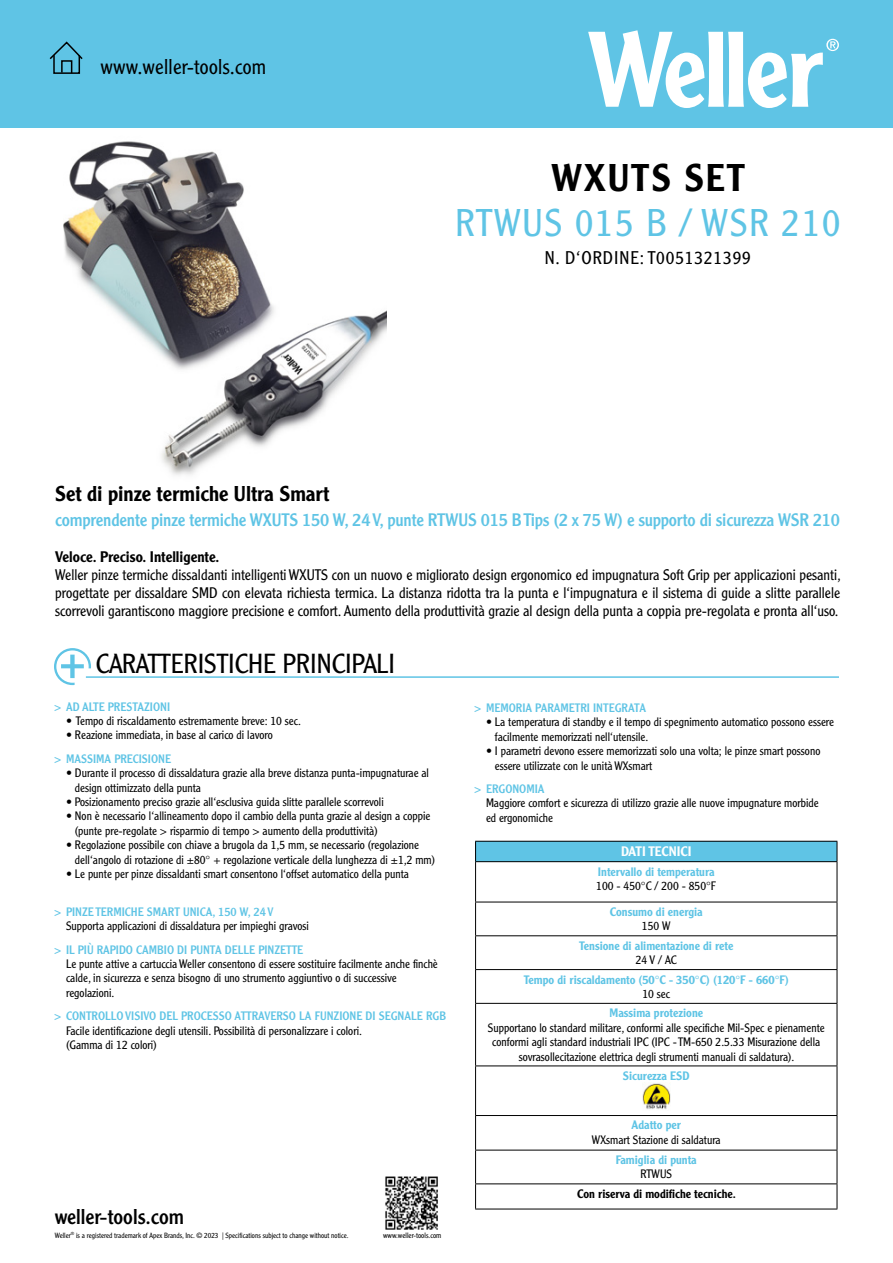
<style>
.page{position:relative;width:893px;height:1263px;background:#fff}
.page>*{position:absolute;margin:0;border:0;box-sizing:border-box;transform-origin:0 0}
.t1{font:300 37.8px "Clearface Gothic LT Std";letter-spacing:.05em;color:#5fc4e5}
.t2{font:500 37.8px "Clearface Gothic LT Std";letter-spacing:.05em;color:#000}
.t3{font:300 27px "Clearface Gothic LT Std";color:#000}
.t4{font:500 21px "Clearface Gothic LT Std";color:#000}
.t5{font:300 21px "Clearface Gothic LT Std";letter-spacing:.01em;color:#000}
.t6{font:21px "Clearface Gothic LT Std";color:#000}
.t7{font:300 18px "Clearface Gothic LT Std";letter-spacing:.05em;color:#000}
.t8{font:17.7px "Clearface Gothic LT Std";letter-spacing:-.01em;color:#5fc4e5}
.t9{font:300 15px/18px "Clearface Gothic LT Std";color:#000;text-align:justify}
.t10{font:500 15px "Clearface Gothic LT Std";color:#000}
.t11{font:500 13.5px "Clearface Gothic LT Std";color:#fff}
.t12{font:300 12px/14.4px "Clearface Gothic LT Std";color:#000}
.t13{font:12px "Clearface Gothic LT Std";color:#5fc4e5}
.t14{font:500 12px "Clearface Gothic LT Std";color:#5fc4e5}
.t15{font:500 12px "Clearface Gothic LT Std";color:#000}
.t16{font:300 7.65px "Clearface Gothic LT Std";color:#000}
.t17{font:300 7.35px "Clearface Gothic LT Std";color:#000}
</style>
<div class="page">
<img style="left:63px;top:141px;width:324px;height:334px">
<div style="left:0;top:0;width:893px;height:128px;background:#5fc4e5"></div>
<svg style="left:588px;top:30px;width:251px;height:78px"></svg>
<svg style="left:49px;top:41px;width:34px;height:33px"></svg>
<div style="left:476px;top:841px;width:361px;height:21px;background:#5fc4e5"></div>
<hr style="left:475px;top:841px;width:362px;height:1px;background:#000">
<svg style="left:475px;top:842px;width:1px;height:19px"></svg>
<svg style="left:837px;top:842px;width:1px;height:19px"></svg>
<hr style="left:475px;top:861px;width:362px;height:1px;background:#000">
<hr style="left:475px;top:862px;width:1px;height:40px;background:#000">
<hr style="left:837px;top:862px;width:1px;height:40px;background:#000">
<hr style="left:475px;top:902px;width:362px;height:1px;background:#000">
<hr style="left:475px;top:902px;width:1px;height:33px;background:#000">
<hr style="left:837px;top:902px;width:1px;height:33px;background:#000">
<hr style="left:475px;top:935px;width:362px;height:1px;background:#000">
<hr style="left:475px;top:936px;width:1px;height:33px;background:#000">
<hr style="left:837px;top:936px;width:1px;height:33px;background:#000">
<hr style="left:475px;top:969px;width:362px;height:1px;background:#000">
<hr style="left:475px;top:970px;width:1px;height:33px;background:#000">
<hr style="left:837px;top:970px;width:1px;height:33px;background:#000">
<hr style="left:475px;top:1003px;width:362px;height:1px;background:#000">
<hr style="left:475px;top:1004px;width:1px;height:61px;background:#000">
<hr style="left:837px;top:1004px;width:1px;height:61px;background:#000">
<hr style="left:475px;top:1065px;width:362px;height:1px;background:#000">
<hr style="left:475px;top:1066px;width:1px;height:49px;background:#000">
<hr style="left:837px;top:1066px;width:1px;height:49px;background:#000">
<hr style="left:475px;top:1115px;width:362px;height:1px;background:#000">
<hr style="left:475px;top:1116px;width:1px;height:34px;background:#000">
<hr style="left:837px;top:1116px;width:1px;height:34px;background:#000">
<hr style="left:475px;top:1150px;width:362px;height:1px;background:#000">
<hr style="left:475px;top:1150px;width:1px;height:33px;background:#000">
<hr style="left:837px;top:1150px;width:1px;height:33px;background:#000">
<hr style="left:475px;top:1183px;width:362px;height:1px;background:#000">
<svg style="left:475px;top:1184px;width:1px;height:25px"></svg>
<svg style="left:837px;top:1184px;width:1px;height:25px"></svg>
<hr style="left:475px;top:1209px;width:362px;height:1px;background:#000">
<img style="left:642px;top:1082px;width:29px;height:27px">
<svg style="left:54px;top:648px;width:37px;height:37px"></svg>
<hr style="left:86px;top:676px;width:753px;height:2px;background:#5fc4e5">
<img style="left:385px;top:1176px;width:53px;height:53px">
<h3 class="t5" style="left:101px;top:54px;width:167px">www.weller-tools.com</h3>
<h1 class="t2" style="left:551px;top:154px;width:196px">WXUTS SET</h1>
<h1 class="t1" style="left:455px;top:200px;width:386px">RTWUS 015 B / WSR 210</h1>
<h3 class="t7" style="left:545px;top:247px;width:208px">N. D‘ORDINE: T0051321399</h3>
<h3 class="t4" style="left:55px;top:481px;width:275px">Set di pinze termiche Ultra Smart</h3>
<h3 class="t8" style="left:55px;top:509px;width:786px">comprendente pinze termiche WXUTS 150 W, 24 V, punte RTWUS 015 B Tips (2 x 75 W) e supporto di sicurezza WSR 210</h3>
<p class="t10" style="left:55px;top:548px;width:166px">Veloce. Preciso. Intelligente.</p>
<p class="t9" style="left:55px;top:566px;width:787px">Weller pinze termiche dissaldanti intelligenti WXUTS con un nuovo e migliorato design ergonomico ed impugnatura Soft Grip per applicazioni pesanti, progettate per dissaldare SMD con elevata richiesta termica. La distanza ridotta tra la punta e l‘impugnatura e il sistema di guide a slitte parallele scorrevoli garantiscono maggiore precisione e comfort. Aumento della produttività grazie al design della punta a coppia pre-regolata e pronta all‘uso.</p>
<h2 class="t3" style="left:96px;top:647px;width:301px">CARATTERISTICHE PRINCIPALI</h2>
<p class="t13" style="left:54px;top:699px;width:118px">&gt; AD ALTE PRESTAZIONI</p>
<p class="t12" style="left:66px;top:714px;width:237px">• Tempo di riscaldamento estremamente breve: 10 sec.</p>
<p class="t12" style="left:66px;top:728px;width:208px">• Reazione immediata, in base al carico di lavoro</p>
<p class="t13" style="left:54px;top:751px;width:119px">&gt; MASSIMA PRECISIONE</p>
<p class="t12" style="left:75px;top:766px;width:356px;text-indent:-9px">• Durante il processo di dissaldatura grazie alla breve distanza punta-impugnaturae al design ottimizzato della punta</p>
<p class="t12" style="left:66px;top:795px;width:319px">• Posizionamento preciso grazie all‘esclusiva guida slitte parallele scorrevoli</p>
<p class="t12" style="left:75px;top:809px;width:357px;text-indent:-9px">• Non è necessario l‘allineamento dopo il cambio della punta grazie al design a coppie (punte pre-regolate &gt; risparmio di tempo &gt; aumento della produttività)</p>
<p class="t12" style="left:75px;top:838px;width:362px;text-indent:-9px">• Regolazione possibile con chiave a brugola da 1,5 mm, se necessario (regolazione dell‘angolo di rotazione di ±80° + regolazione verticale della lunghezza di ±1,2 mm)</p>
<p class="t12" style="left:66px;top:867px;width:345px">• Le punte per pinze dissaldanti smart consentono l‘offset automatico della punta</p>
<p class="t13" style="left:54px;top:904px;width:221px">&gt; PINZE TERMICHE SMART UNICA, 150 W, 24 V</p>
<p class="t12" style="left:66px;top:919px;width:244px">Supporta applicazioni di dissaldatura per impieghi gravosi</p>
<p class="t13" style="left:54px;top:942px;width:251px">&gt; IL PIÙ RAPIDO CAMBIO DI PUNTA DELLE PINZETTE</p>
<p class="t12" style="left:66px;top:957px;width:373px">Le punte attive a cartuccia Weller consentono di essere sostituire facilmente anche finchè calde, in sicurezza e senza bisogno di uno strumento aggiuntivo o di successive regolazioni.</p>
<p class="t13" style="left:54px;top:1008px;width:393px">&gt; CONTROLLO VISIVO DEL PROCESSO ATTRAVERSO LA FUNZIONE DI SEGNALE RGB</p>
<p class="t12" style="left:66px;top:1023px;width:298px">Facile identificazione degli utensili. Possibilità di personalizzare i colori. (Gamma di 12 colori)</p>
<h3 class="t6" style="left:55px;top:1203px;width:131px">weller-tools.com</h3>
<p class="t17" style="left:55px;top:1230px;width:295px">Weller<sup>®</sup> is a registered trademark of Apex Brands, Inc. © 2023 | Specifications subject to change without notice.</p>
<p class="t16" style="left:383px;top:1230px;width:60px">www.weller-tools.com</p>
<p class="t13" style="left:474px;top:700px;width:174px">&gt; MEMORIA PARAMETRI INTEGRATA</p>
<p class="t12" style="left:495px;top:715px;width:341px;text-indent:-9px">• La temperatura di standby e il tempo di spegnimento automatico possono essere facilmente memorizzati nell‘utensile.</p>
<p class="t12" style="left:495px;top:744px;width:327px;text-indent:-9px">• I parametri devono essere memorizzati solo una volta; le pinze smart possono essere utilizzate con le unità WXsmart</p>
<p class="t13" style="left:474px;top:781px;width:72px">&gt; ERGONOMIA</p>
<p class="t12" style="left:486px;top:796px;width:334px">Maggiore comfort e sicurezza di utilizzo grazie alle nuove impugnature morbide ed ergonomiche</p>
<p class="t11" style="left:621px;top:843px;width:72px">DATI TECNICI</p>
<p class="t14" style="left:598px;top:864px;width:118px">Intervallo di temperatura</p>
<p class="t12" style="left:596px;top:879px;width:121px">100 - 450°C / 200 - 850°F</p>
<p class="t14" style="left:610px;top:904px;width:95px">Consumo di energia</p>
<p class="t12" style="left:642px;top:919px;width:30px">150 W</p>
<p class="t14" style="left:579px;top:938px;width:156px">Tensione di alimentazione di rete</p>
<p class="t12" style="left:636px;top:953px;width:42px">24 V / AC</p>
<p class="t14" style="left:524px;top:972px;width:266px">Tempo di riscaldamento (50°C - 350°C) (120°F - 660°F)</p>
<p class="t12" style="left:642px;top:986px;width:29px">10 sec</p>
<p class="t14" style="left:609px;top:1006px;width:95px">Massima protezione</p>
<p class="t12" style="left:488px;top:1020px;width:338px;text-align:center">Supportano lo standard militare, conformi alle specifiche Mil-Spec e pienamente conformi agli standard industriali IPC (IPC - TM-650 2.5.33 Misurazione della sovrasollecitazione elettrica degli strumenti manuali di saldatura).</p>
<p class="t14" style="left:623px;top:1068px;width:68px">Sicurezza ESD</p>
<p class="t14" style="left:631px;top:1118px;width:51px">Adatto per</p>
<p class="t12" style="left:592px;top:1132px;width:130px">WXsmart Stazione di saldatura</p>
<p class="t14" style="left:616px;top:1152px;width:83px">Famiglia di punta</p>
<p class="t12" style="left:640px;top:1167px;width:33px">RTWUS</p>
<p class="t15" style="left:577px;top:1186px;width:160px">Con riserva di modifiche tecniche.</p>
</div>
